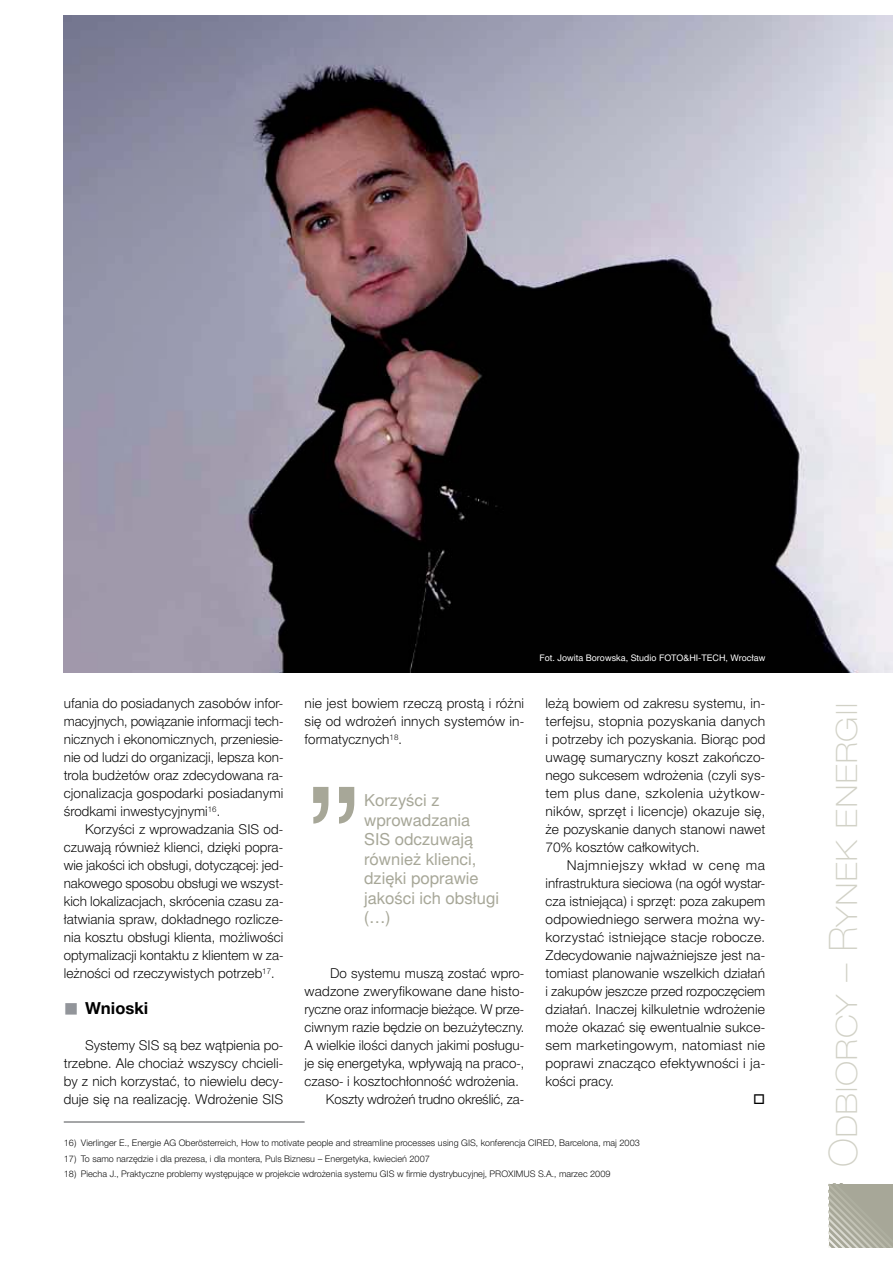
<style>
.page{position:relative;width:893px;height:1263px;background:#fff}
.page>*{position:absolute;margin:0;border:0;box-sizing:border-box;transform-origin:0 0}
.t1{font:150px "Switzer EFN";color:#a7a798}
.t2{font:39px "Switzer EFN Thin";color:#d1d1c6}
.t3{font:16.5px/19.5px "Switzer EFN";color:#a7a798}
.t4{font:700 16.5px "Switzer EFN";color:#000}
.t5{font:13.5px/18px "Switzer EFN Light";color:#000;text-align:justify}
.t6{font:9px "Switzer EFN Light";color:#000}
.t7{font:9px "Switzer EFN";color:#fff}
</style>
<div class="page">
<svg style="left:829px;top:1184px;width:64px;height:64px;background:#aeaea0"></svg>
<hr style="left:64px;top:1122px;width:241px;height:1px;background:#4d4f52">
<img style="left:64px;top:15px;width:829px;height:657px">
<p class="t5" style="left:64px;top:696px;width:221px">ufania do posiadanych zasobów infor&shy;macyjnych, powiązanie informacji tech&shy;nicznych i ekonomicznych, przeniesie&shy;nie od ludzi do organizacji, lepsza kon&shy;trola budżetów oraz zdecydowana ra&shy;cjonalizacja gospodarki posiadanymi środkami inwestycyjnymi<sup>16</sup>.</p>
<p class="t5" style="left:64px;top:822px;width:221px;text-indent:21px">Korzyści z wprowadzania SIS od&shy;czuwają również klienci, dzięki popra&shy;wie jakości ich obsługi, dotyczącej: jed&shy;nakowego sposobu obsługi we wszyst&shy;kich lokalizacjach, skrócenia czasu za&shy;łatwiania spraw, dokładnego rozlicze&shy;nia kosztu obsługi klienta, możliwości optymalizacji kontaktu z klientem w za&shy;leżności od rzeczywistych potrzeb<sup>17</sup>.</p>
<p class="t4" style="left:85px;top:1002px;width:65px">Wnioski</p>
<p class="t5" style="left:64px;top:1038px;width:221px;text-indent:21px">Systemy SIS są bez wątpienia po&shy;trzebne. Ale chociaż wszyscy chcieli&shy;by z nich korzystać, to niewielu decy&shy;duje się na realizację. Wdrożenie SIS</p>
<p class="t5" style="left:305px;top:696px;width:221px">nie jest bowiem rzeczą prostą i różni się od wdrożeń innych systemów in&shy;formatycznych<sup>18</sup>.</p>
<h1 class="t1" style="left:305px;top:785px;width:58px">”</h1>
<p class="t3" style="left:364px;top:792px;width:136px">Korzyści z wprowadzania<br>SIS odczuwają również klienci, dzięki poprawie jakości ich obsługi (…)</p>
<p class="t5" style="left:330px;top:966px;width:196px">Do systemu muszą zostać wpro-</p>
<p class="t5" style="left:305px;top:984px;width:221px">wadzone zweryfikowane dane histo-</p>
<p class="t5" style="left:305px;top:1002px;width:221px">ryczne oraz informacje bieżące. W prze-</p>
<p class="t5" style="left:305px;top:1020px;width:221px">ciwnym razie będzie on bezużyteczny.</p>
<p class="t5" style="left:305px;top:1038px;width:221px">A wielkie ilości danych jakimi posługu-</p>
<p class="t5" style="left:305px;top:1056px;width:221px">je się energetyka, wpływają na praco-,</p>
<p class="t5" style="left:305px;top:1074px;width:216px">czaso- i kosztochłonność wdrożenia.</p>
<p class="t5" style="left:326px;top:1092px;width:200px">Koszty wdrożeń trudno określić, za-</p>
<p class="t7" style="left:539px;top:654px;width:228px">Fot. Jowita Borowska, Studio FOTO&amp;HI-TECH, Wrocław</p>
<p class="t5" style="left:545px;top:696px;width:221px">leżą bowiem od zakresu systemu, in&shy;terfejsu, stopnia pozyskania danych i potrzeby ich pozyskania. Biorąc pod uwagę sumaryczny koszt zakończo&shy;nego sukcesem wdrożenia (czyli sys&shy;tem plus dane, szkolenia użytkow&shy;ników, sprzęt i licencje) okazuje się, że pozyskanie danych stanowi nawet 70% kosztów całkowitych.</p>
<p class="t5" style="left:545px;top:858px;width:221px;text-indent:21px">Najmniejszy wkład w cenę ma infrastruktura sieciowa (na ogół wystar&shy;cza istniejąca) i sprzęt: poza zakupem odpowiedniego serwera można wy&shy;korzystać istniejące stacje robocze.<br>Zdecydowanie najważniejsze jest na&shy;tomiast planowanie wszelkich działań i zakupów jeszcze przed rozpoczęciem działań. Inaczej kilkuletnie wdrożenie może okazać się ewentualnie sukce&shy;sem marketingowym, natomiast nie poprawi znacząco efektywności i ja&shy;kości pracy.</p>
<p class="t6" style="left:64px;top:1140px;width:578px">16) Vierlinger E., Energie AG Oberösterreich, How to motivate people and streamline processes using GIS, konferencja CIRED, Barcelona, maj 2003</p>
<p class="t6" style="left:64px;top:1155px;width:368px">17) To samo narzędzie i dla prezesa, i dla montera, Puls Biznesu – Energetyka, kwiecień 2007</p>
<p class="t6" style="left:64px;top:1170px;width:548px">18) Piecha J., Praktyczne problemy występujące w projekcie wdrożenia systemu GIS w firmie dystrybucyjnej, PROXIMUS S.A., marzec 2009</p>
<h2 class="t2" style="left:821px;top:1167px;width:466px;rotate:-90deg">ODBIORCY – RYNEK ENERGII</h2>
</div>
